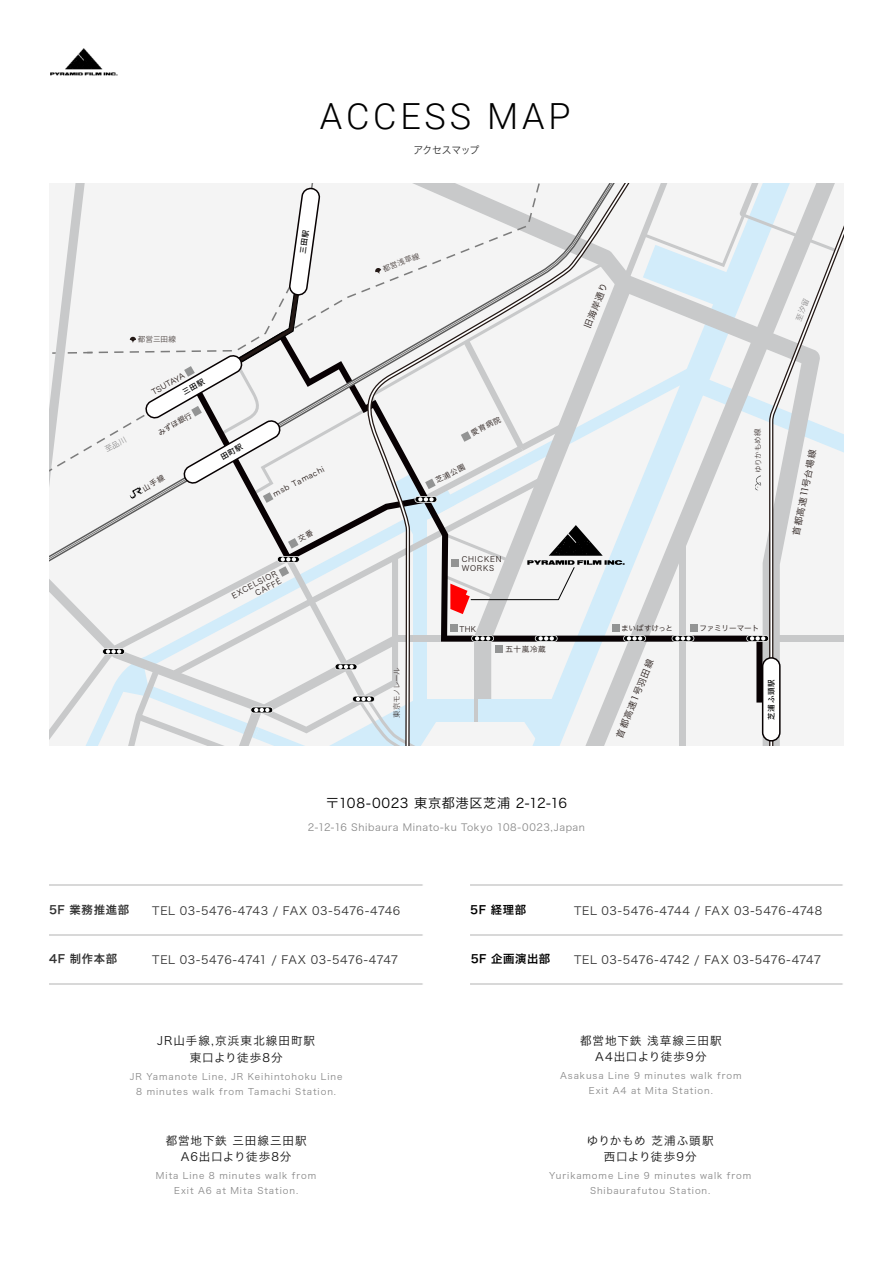
<style>
.page{position:relative;width:893px;height:1263px;background:#fff}
.page>*{position:absolute;margin:0;border:0;box-sizing:border-box;transform-origin:0 0}
.t1{font:300 36px "Roboto";letter-spacing:.105em;color:#000}
.t2{font:13.2px "Hira Kaku Pro W3";letter-spacing:.04em;color:#000}
.t3{font:11.55px/15.8px "Hira Kaku Pro W3";letter-spacing:.08em;color:#141414;text-align:center}
.t4{font:11.4px "Hira Kaku Pro W3";letter-spacing:.015em;color:#333}
.t5{font:11.4px "Hira Kaku Pro W6";letter-spacing:.055em;color:#333}
.t6{font:11.4px "Hira Kaku Pro W6";letter-spacing:.05em;color:#000}
.t7{font:10.5px "Hira Kaku Pro W3";letter-spacing:-.045em;color:#333;scale:.94 1}
.t8{font:9.9px "Hira Kaku Pro W3";letter-spacing:.06em;color:#898989}
.t9{font:9.15px/15px "Hira Kaku Pro W3";letter-spacing:.105em;color:#898989;text-align:center}
.t10{font:9.15px "Hira Kaku Pro W3";color:#231815}
.t11{font:7.65px/9px "Hira Kaku Pro W3";letter-spacing:.055em;color:#231815;text-align:right}
.t12{font:300 7.65px "Noto Sans CJ Kjp";letter-spacing:-.015em;color:#231815}
.t13{font:7.65px/9.1px "Hira Kaku Pro W3";letter-spacing:.1em;color:#231815}
.t14{font:7.65px "Hira Kaku Pro W3";letter-spacing:-.01em;color:#231815}
.t15{font:7.65px "Hira Kaku Pro W3";letter-spacing:-.025em;color:#231815}
.t16{font:300 7.65px "Noto Sans CJ Kjp";letter-spacing:-.035em;color:#231815}
.t17{font:500 7.5px "Noto Sans CJ Kjp";letter-spacing:.08em;color:#000}
</style>
<div class="page">
<img style="left:50px;top:48px;width:68px;height:28px">
<svg style="left:49px;top:184px;width:25px;height:382px"></svg>
<svg style="left:74px;top:184px;width:769px;height:561px"></svg>
<h1 class="t1" style="left:320px;top:91px;width:252px">ACCESS MAP</h1>
<p class="t7" style="left:413px;top:141px;width:72px">アクセスマップ</p>
<p class="t12" style="left:138px;top:335px;width:40px">都営三田線</p>
<p class="t11" style="left:150px;top:389px;width:38px;rotate:-30deg">TSUTAYA</p>
<p class="t11" style="left:156px;top:429px;width:39px;rotate:-30deg">みずほ銀行</p>
<p class="t12" style="left:381px;top:265px;width:40px;rotate:-21deg">都営浅草線</p>
<p class="t10" style="left:579px;top:325px;width:50px;rotate:-68deg">旧海岸通り</p>
<p class="t11" style="left:271px;top:490px;width:58px;rotate:-27deg">msb Tamachi</p>
<p class="t11" style="left:230px;top:592px;width:52px;rotate:-28deg">EXCELSIOR<br>CAFFÉ</p>
<p class="t16" style="left:392px;top:718px;width:53px;rotate:-90deg">東京モノレール</p>
<p class="t11" style="left:469px;top:429px;width:34px;rotate:-27deg">愛育病院</p>
<p class="t11" style="left:433px;top:476px;width:34px;rotate:-27deg">芝浦公園</p>
<p class="t13" style="left:462px;top:554px;width:41px">CHICKEN<br>WORKS</p>
<p class="t12" style="left:754px;top:473px;width:46px;rotate:-91deg">ゆりかもめ線</p>
<p class="t10" style="left:788px;top:534px;width:89px;rotate:-79deg">首都高速11号台場線</p>
<p class="t11" style="left:459px;top:624px;width:18px">THK</p>
<p class="t15" style="left:621px;top:621px;width:53px">まいばすけっと</p>
<p class="t14" style="left:699px;top:621px;width:61px">ファミリーマート</p>
<p class="t11" style="left:505px;top:644px;width:42px">五十嵐冷蔵</p>
<p class="t10" style="left:611px;top:734px;width:85px;rotate:-68deg">首都高速1号羽田線</p>
<p class="t17" style="left:767px;top:720px;width:42px;rotate:-90deg">芝浦ふ頭駅</p>
<h2 class="t2" style="left:326px;top:792px;width:243px">〒108-0023 東京都港区芝浦 2-12-16</h2>
<p class="t8" style="left:308px;top:819px;width:279px">2-12-16 Shibaura Minato-ku Tokyo 108-0023,Japan</p>
<p class="t5" style="left:49px;top:899px;width:82px">5F 業務推進部</p>
<p class="t4" style="left:152px;top:900px;width:249px">TEL 03-5476-4743 / FAX 03-5476-4746</p>
<p class="t6" style="left:470px;top:899px;width:57px">5F 経理部</p>
<p class="t4" style="left:574px;top:900px;width:250px">TEL 03-5476-4744 / FAX 03-5476-4748</p>
<p class="t5" style="left:49px;top:949px;width:69px">4F 制作本部</p>
<p class="t4" style="left:152px;top:950px;width:247px">TEL 03-5476-4741 / FAX 03-5476-4747</p>
<p class="t6" style="left:470px;top:949px;width:81px">5F 企画演出部</p>
<p class="t4" style="left:574px;top:950px;width:248px">TEL 03-5476-4742 / FAX 03-5476-4747</p>
<p class="t3" style="left:157px;top:1031px;width:159px;line-height:17.4px">JR山手線,京浜東北線田町駅東口より徒歩8分</p>
<p class="t9" style="left:130px;top:1069px;width:214px">JR Yamanote Line, JR Keihintohoku Line<br>8 minutes walk from Tamachi Station.</p>
<p class="t3" style="left:166px;top:1132px;width:142px">都営地下鉄 三田線三田駅<br>A6出口より徒歩8分</p>
<p class="t9" style="left:156px;top:1167px;width:162px">Mita Line 8 minutes walk from<br>Exit A6 at Mita Station.</p>
<p class="t3" style="left:580px;top:1032px;width:143px">都営地下鉄 浅草線三田駅<br>A4出口より徒歩9分</p>
<p class="t9" style="left:560px;top:1067px;width:183px">Asakusa Line 9 minutes walk from<br>Exit A4 at Mita Station.</p>
<p class="t3" style="left:586px;top:1132px;width:128px">ゆりかもめ 芝浦ふ頭駅西口より徒歩9分</p>
<p class="t9" style="left:549px;top:1167px;width:204px">Yurikamome Line 9 minutes walk from<br>Shibaurafutou Station.</p>
</div>
